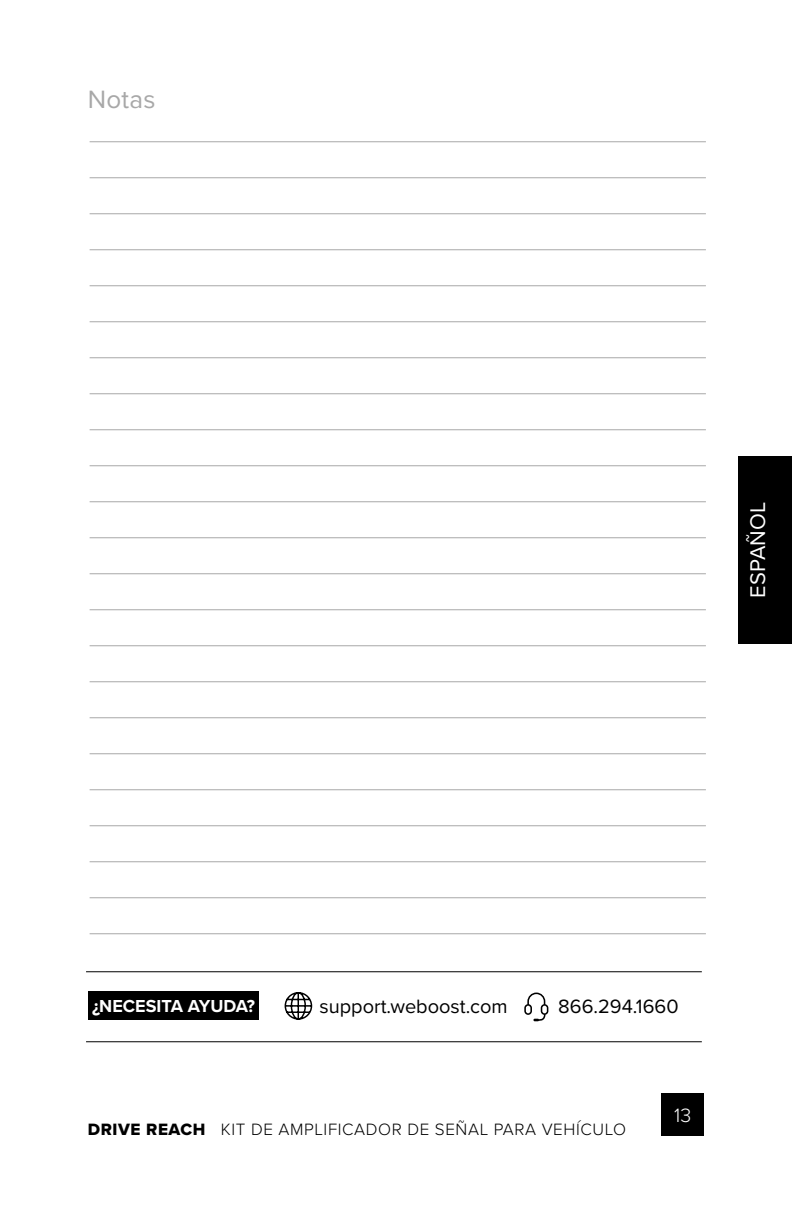
<style>
.page{position:relative;width:792px;height:1224px;background:#fff}
.page>*{position:absolute;margin:0;border:0;box-sizing:border-box;transform-origin:0 0}
.t1{font:26px "Proxima Nova";letter-spacing:.01em;color:#a8a8a8}
.t2{font:22px "Proxima Nova";letter-spacing:.01em;color:#fff}
.t3{font:20px "Proxima Nova";color:#000}
.t4{font:300 20px "Proxima Nova";color:#fff}
.t5{font:700 18px "Proxima Nova";color:#fff}
.t6{font:300 17px "Proxima Nova";letter-spacing:.035em;color:#000}
.s1{font-family:"Proxima Nova Extrabld";font-weight:400}
</style>
<div class="page">
<div style="left:738px;top:456px;width:54px;height:187px;background:#000"></div>
<div style="left:662px;top:1094px;width:42px;height:42px;background:#000"></div>
<div style="left:88px;top:991px;width:171px;height:29px;background:#000"></div>
<hr style="left:86px;top:971px;width:616px;height:1px;background:#000">
<svg style="left:524px;top:993px;width:24px;height:28px"></svg>
<svg style="left:284px;top:992px;width:29px;height:28px"></svg>
<hr style="left:86px;top:1041px;width:616px;height:1px;background:#000">
<hr style="left:90px;top:141px;width:616px;height:1px;background:#a8a8a8">
<hr style="left:90px;top:177px;width:616px;height:1px;background:#a8a8a8">
<hr style="left:90px;top:213px;width:616px;height:1px;background:#a8a8a8">
<hr style="left:90px;top:249px;width:616px;height:1px;background:#a8a8a8">
<hr style="left:90px;top:285px;width:616px;height:1px;background:#a8a8a8">
<hr style="left:90px;top:321px;width:616px;height:1px;background:#a8a8a8">
<hr style="left:90px;top:357px;width:616px;height:1px;background:#a8a8a8">
<hr style="left:90px;top:393px;width:616px;height:1px;background:#a8a8a8">
<hr style="left:90px;top:429px;width:616px;height:1px;background:#a8a8a8">
<hr style="left:90px;top:465px;width:616px;height:1px;background:#a8a8a8">
<hr style="left:90px;top:501px;width:616px;height:1px;background:#a8a8a8">
<hr style="left:90px;top:537px;width:616px;height:1px;background:#a8a8a8">
<hr style="left:90px;top:573px;width:616px;height:1px;background:#a8a8a8">
<hr style="left:90px;top:609px;width:616px;height:1px;background:#a8a8a8">
<hr style="left:90px;top:645px;width:616px;height:1px;background:#a8a8a8">
<hr style="left:90px;top:681px;width:616px;height:1px;background:#a8a8a8">
<hr style="left:90px;top:717px;width:616px;height:1px;background:#a8a8a8">
<hr style="left:90px;top:753px;width:616px;height:1px;background:#a8a8a8">
<hr style="left:90px;top:789px;width:616px;height:1px;background:#a8a8a8">
<hr style="left:90px;top:825px;width:616px;height:1px;background:#a8a8a8">
<hr style="left:90px;top:861px;width:616px;height:1px;background:#a8a8a8">
<hr style="left:90px;top:897px;width:616px;height:1px;background:#a8a8a8">
<hr style="left:90px;top:933px;width:616px;height:1px;background:#a8a8a8">
<p class="t1" style="left:88px;top:80px;width:69px">Notas</p>
<p class="t2" style="left:741px;top:598px;width:98px;rotate:-90deg">ESPAÑOL</p>
<p class="t5" style="left:92px;top:993px;width:164px">¿NECESITA AYUDA?</p>
<p class="t3" style="left:319px;top:991px;width:190px">support.weboost.com</p>
<p class="t3" style="left:558px;top:991px;width:122px">866.294.1660</p>
<p class="t6" style="left:88px;top:1117px;width:540px"><span class="s1">DRIVE REACH</span> KIT DE AMPLIFICADOR DE SEÑAL PARA VEHÍCULO</p>
<p class="t4" style="left:674px;top:1100px;width:19px">13</p>
</div>
